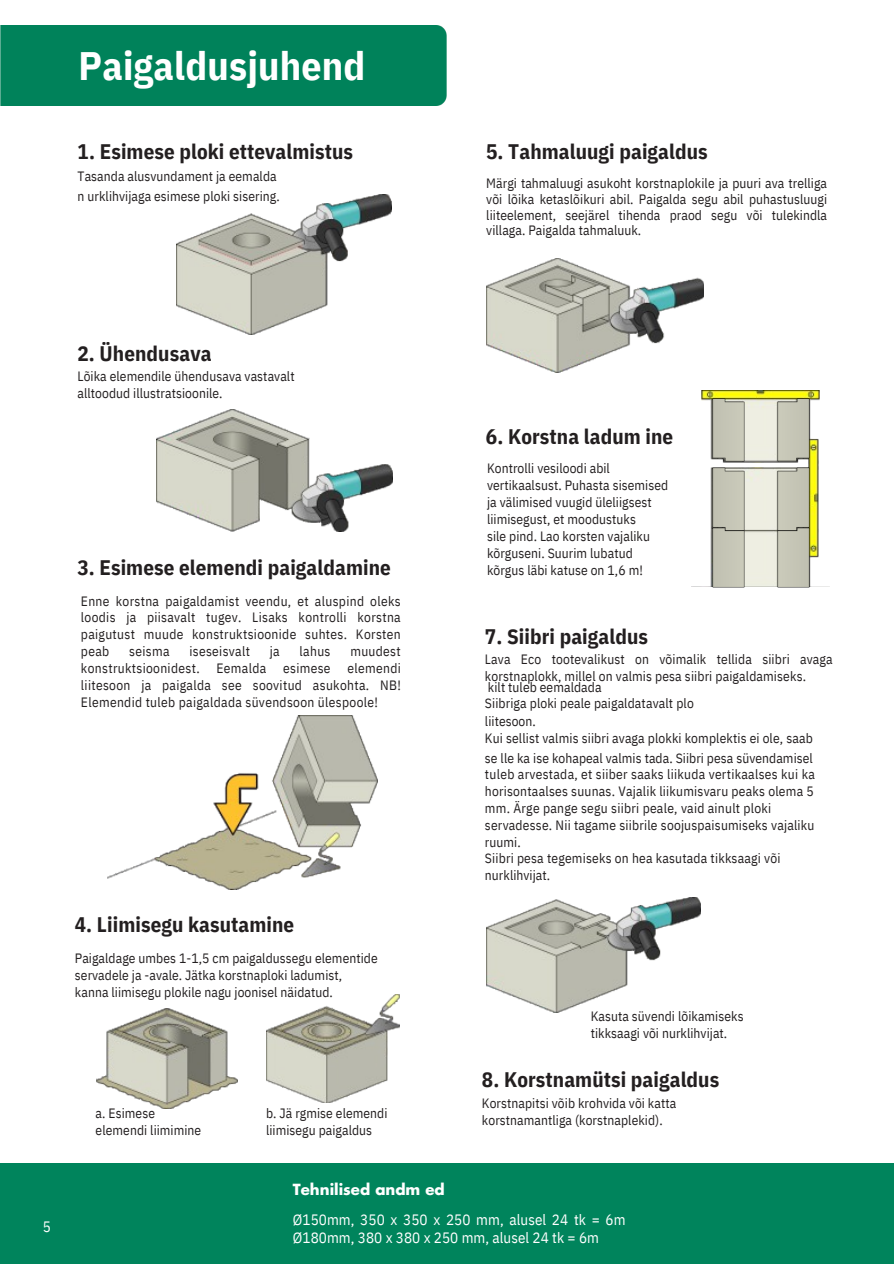
<style>
.page{position:relative;width:894px;height:1264px;background:#fff}
.page>*{position:absolute;margin:0;border:0;box-sizing:border-box;transform-origin:0 0}
.t1{font:700 39.6px "IBM Plex Sans Cond";letter-spacing:.005em;color:#fff}
.t2{font:700 21px "IBM Plex Sans Cond";letter-spacing:.005em;color:#231f20}
.t3{font:15px/18px "IBM Plex Sans Cond";letter-spacing:.005em;color:#fff}
.t4{font:700 15px "Futura Std";color:#fff}
.t5{font:13.5px/16.8px "IBM Plex Sans Cond";letter-spacing:.005em;color:#231f20}
.t6{font:13.5px "IBM Plex Sans Cond";letter-spacing:.025em;color:#231f20}
</style>
<div class="page">
<div style="left:0;top:1162px;width:893px;height:101px;background:#00845c"></div>
<img style="left:486px;top:258px;width:217px;height:114px">
<img style="left:157px;top:410px;width:235px;height:121px">
<img style="left:267px;top:994px;width:132px;height:108px">
<img style="left:96px;top:1008px;width:142px;height:100px">
<img style="left:176px;top:195px;width:215px;height:139px">
<img style="left:107px;top:715px;width:270px;height:174px">
<img style="left:701px;top:390px;width:119px;height:196px">
<img style="left:704px;top:392px;width:47px;height:196px">
<img style="left:770px;top:392px;width:46px;height:196px">
<img style="left:486px;top:897px;width:214px;height:115px">
<div style="left:0;top:26px;width:447px;height:80px;background:#00825a"></div>
<p class="t1" style="left:78px;top:39px;width:288px">Paigaldusjuhend</p>
<p class="t2" style="left:78px;top:138px;width:277px">1. Esimese ploki ettevalmistus</p>
<p class="t5" style="left:78px;top:165px;width:203px;line-height:20.2px">Tasanda alusvundament ja eemalda n urklihvijaga esimese ploki sisering.</p>
<p class="t2" style="left:486px;top:137px;width:223px">5. Tahmaluugi paigaldus</p>
<p class="t5" style="left:486px;top:175px;width:342px;line-height:15.8px;text-align:justify">Märgi tahmaluugi asukoht korstnaplokile ja puuri ava trelliga või lõika ketaslõikuri abil. Paigalda segu abil puhastusluugi liiteelement, seejärel tihenda praod segu või tulekindla villaga. Paigalda tahmaluuk.</p>
<h1 class="t3" style="left:43px;top:1217px;width:10px">5</h1>
<p class="t2" style="left:77px;top:339px;width:135px">2. Ühendusava</p>
<p class="t5" style="left:77px;top:367px;width:218px">Lõika elemendile ühendusava vastavalt alltoodud illustratsioonile.</p>
<h2 class="t2" style="left:77px;top:553px;width:315px">3. Esimese elemendi paigaldamine</h2>
<p class="t5" style="left:81px;top:592px;width:321px;text-align:justify">Enne korstna paigaldamist veendu, et aluspind oleks loodis ja piisavalt tugev. Lisaks kontrolli korstna paigutust muude konstruktsioonide suhtes. Korsten peab</p>
<p class="t5" style="left:81px;top:642px;width:321px;text-align:justify;text-indent:269px">muudest konstruktsioonidest. Eemalda esimese elemendi liitesoon ja paigalda see soovitud asukohta. NB!<br>Elemendid tuleb paigaldada süvendsoon ülespoole!</p>
<p class="t5" style="left:129px;top:642px;width:42px">seisma</p>
<p class="t6" style="left:189px;top:642px;width:62px">iseseisvalt</p>
<p class="t5" style="left:270px;top:642px;width:11px">ja</p>
<p class="t5" style="left:299px;top:642px;width:32px">lahus</p>
<p class="t2" style="left:75px;top:910px;width:221px">4. Liimisegu kasutamine</p>
<p class="t5" style="left:75px;top:949px;width:304px">Paigaldage umbes 1-1,5 cm paigaldussegu elementide servadele ja -avale. Jätka korstnaploki ladumist, kanna liimisegu plokile nagu joonisel näidatud.</p>
<p class="t5" style="left:96px;top:1104px;width:107px">a. Esimese elemendi liimimine</p>
<h2 class="t5" style="left:266px;top:1104px;width:123px">b. Jä rgmise elemendi liimisegu paigaldus</h2>
<p class="t2" style="left:486px;top:422px;width:189px">6. Korstna ladum ine</p>
<p class="t5" style="left:487px;top:460px;width:183px">Kontrolli vesiloodi abil vertikaalsust. Puhasta sisemised ja välimised vuugid üleliigsest liimisegust, et moodustuks<br>sile pind. Lao korsten vajaliku kõrguseni. Suurim lubatud kõrgus läbi katuse on 1,6 m!</p>
<p class="t2" style="left:485px;top:622px;width:164px">7. Siibri paigaldus</p>
<p class="t5" style="left:485px;top:650px;width:349px">Lava Eco tootevalikust on võimalik tellida siibri avaga korstnaplokk, millel on valmis pesa siibri paigaldamiseks.</p>
<h2 class="t5" style="left:488px;top:678px;width:115px">kilt tuleb eemaldada</h2>
<p class="t5" style="left:485px;top:694px;width:210px">Siibriga ploki peale paigaldatavalt plo</p>
<p class="t5" style="left:485px;top:712px;width:52px">liitesoon.</p>
<p class="t5" style="left:485px;top:729px;width:329px">Kui sellist valmis siibri avaga plokki komplektis ei ole, saab</p>
<p class="t5" style="left:485px;top:749px;width:329px">se lle ka ise kohapeal valmis tada. Siibri pesa süvendamisel</p>
<p class="t5" style="left:485px;top:765px;width:331px">tuleb arvestada, et siiber saaks liikuda vertikaalses kui ka</p>
<p class="t5" style="left:485px;top:782px;width:330px">horisontaalses suunas. Vajalik liikumisvaru peaks olema 5</p>
<p class="t5" style="left:485px;top:799px;width:288px">mm. Ärge pange segu siibri peale, vaid ainult ploki</p>
<p class="t5" style="left:485px;top:816px;width:331px">servadesse. Nii tagame siibrile soojuspaisumiseks vajaliku</p>
<p class="t5" style="left:485px;top:833px;width:37px">ruumi.</p>
<p class="t5" style="left:485px;top:850px;width:297px">Siibri pesa tegemiseks on hea kasutada tikksaagi või</p>
<p class="t5" style="left:485px;top:866px;width:67px">nurklihvijat.</p>
<h2 class="t5" style="left:590px;top:1007px;width:154px">Kasuta süvendi lõikamiseks tikksaagi või nurklihvijat.</h2>
<p class="t2" style="left:482px;top:1065px;width:239px">8. Korstnamütsi paigaldus</p>
<p class="t5" style="left:482px;top:1094px;width:196px">Korstnapitsi võib krohvida või katta korstnamantliga (korstnaplekid).</p>
<p class="t4" style="left:293px;top:1182px;width:153px">Tehnilised andm ed</p>
<p class="t3" style="left:293px;top:1210px;width:334px">Ø150mm, 350 x 350 x 250 mm, alusel 24 tk = 6m<br>Ø180mm, 380 x 380 x 250 mm, alusel 24 tk = 6m</p>
</div>
